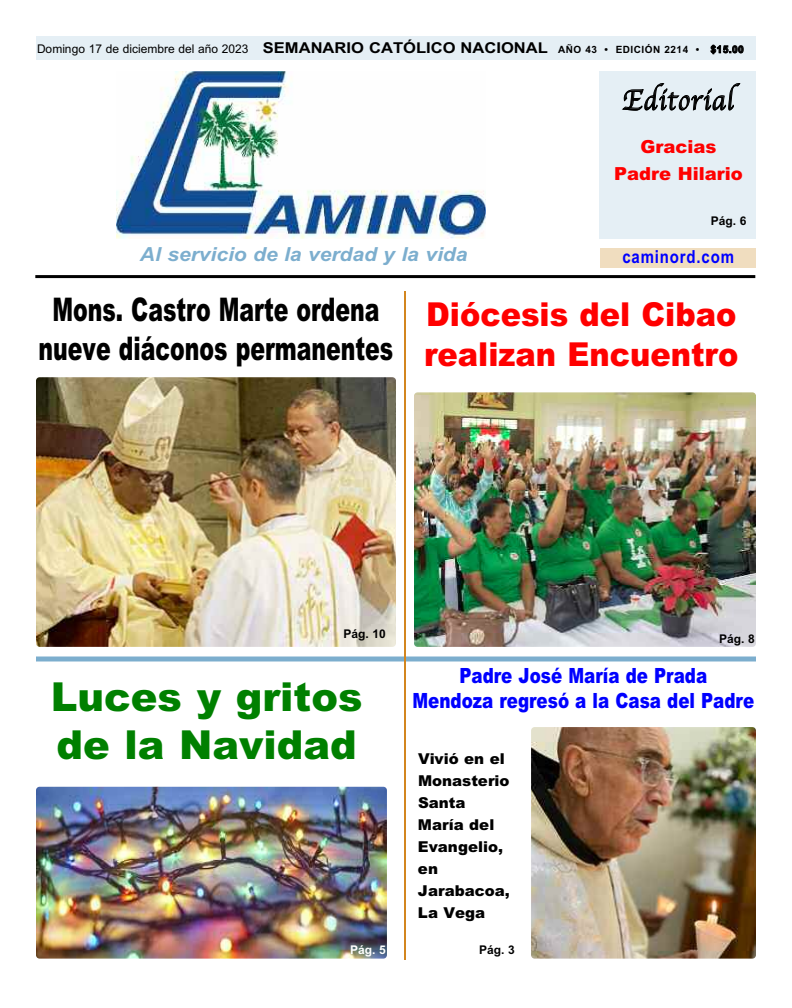
<style>
.page{position:relative;width:792px;height:1008px;background:#fff}
.page>*{position:absolute;margin:0;border:0;box-sizing:border-box;transform-origin:0 0}
.t1{font:900 40px/48px "Arial";color:#008000}
.t2{font:900 33px/39.6px "Arial";color:#f00;scale:.92 1}
.t3{font:900 32.6px/39.1px "Arial";color:#000;text-align:center;scale:.67 1}
.t4{font:30px "Apple Chancery";letter-spacing:.035em;color:#000;scale:.9 1}
.t5{font:900 21px/25.2px "Arial";color:#00f;text-align:center;scale:.8 1}
.t6{font:italic 700 19.4px "Arial";color:#7caece;scale:1.08 1}
.t7{font:900 18px/27px "Arial";color:#f00;text-align:center}
.t8{font:700 18px "Arial";letter-spacing:.055em;color:#00f;scale:.83 1}
.t9{font:900 15px/22px "Arial";color:#000}
.t10{font:12px "Arial";color:#000}
.t11{font:700 12px "Arial";color:#000}
.t12{font:700 12px "Arial";color:#fff}
.s1{font-weight:700;font-size:15px}
.s2{font-weight:700;font-size:10px}
.s3{font-family:"Arial Bold MT OTF";font-size:10px}
</style>
<div class="page">
<div style="left:600px;top:71px;width:156px;height:167px;background:#e5eff5"></div>
<img style="left:116px;top:71px;width:369px;height:167px">
<div style="left:600px;top:248px;width:156px;height:20px;background:#f0ddbf"></div>
<hr style="left:35px;top:275px;width:720px;height:3px;background:#000">
<div style="left:36px;top:36px;width:720px;height:24px;background:#e5eff5"></div>
<img style="left:36px;top:377px;width:360px;height:270px;border-radius:4px">
<img style="left:531px;top:727px;width:225px;height:232px;border-radius:4px">
<img style="left:414px;top:392px;width:342px;height:255px">
<div style="left:36px;top:656px;width:720px;height:6px;background:#7caece"></div>
<hr style="left:404px;top:291px;width:2px;height:669px;background:#d3861f">
<img style="left:36px;top:787px;width:351px;height:172px;border-radius:4px">
<p class="t10" style="left:37px;top:42px;width:708px">Domingo 17 de diciembre del año 2023 <span class="s1">SEMANARIO CATÓLICO NACIONAL</span> <span class="s2">AÑO 43 • EDICIÓN 2214 •</span> <span class="s3">$15.00</span></p>
<h3 class="t4" style="left:623px;top:82px;width:125px">Editorial</h3>
<h3 class="t7" style="left:614px;top:134px;width:130px">Gracias<br>Padre Hilario</h3>
<p class="t11" style="left:711px;top:214px;width:37px">Pág. 6</p>
<h3 class="t6" style="left:140px;top:242px;width:305px">Al servicio de la verdad y la vida</h3>
<h3 class="t8" style="left:622px;top:246px;width:136px">caminord.com</h3>
<h3 class="t3" style="left:39px;top:291px;width:531px">Mons. Castro Marte ordena nueve diáconos permanentes</h3>
<h2 class="t2" style="left:424px;top:295px;width:343px">Diócesis del Cibao realizan Encuentro</h2>
<p class="t11" style="left:344px;top:627px;width:44px">Pág. 10</p>
<p class="t11" style="left:719px;top:632px;width:37px">Pág. 8</p>
<h1 class="t1" style="left:51px;top:674px;width:313px">Luces y gritos de la Navidad</h1>
<p class="t12" style="left:350px;top:943px;width:37px">Pág. 5</p>
<h3 class="t5" style="left:412px;top:663px;width:429px">Padre José María de Prada<br>Mendoza regresó a la Casa del Padre</h3>
<p class="t9" style="left:418px;top:748px;width:93px">Vivió en el<br>Monasterio<br>Santa<br>María del<br>Evangelio, en<br>Jarabacoa,<br>La Vega</p>
<p class="t11" style="left:479px;top:943px;width:37px">Pág. 3</p>
</div>
